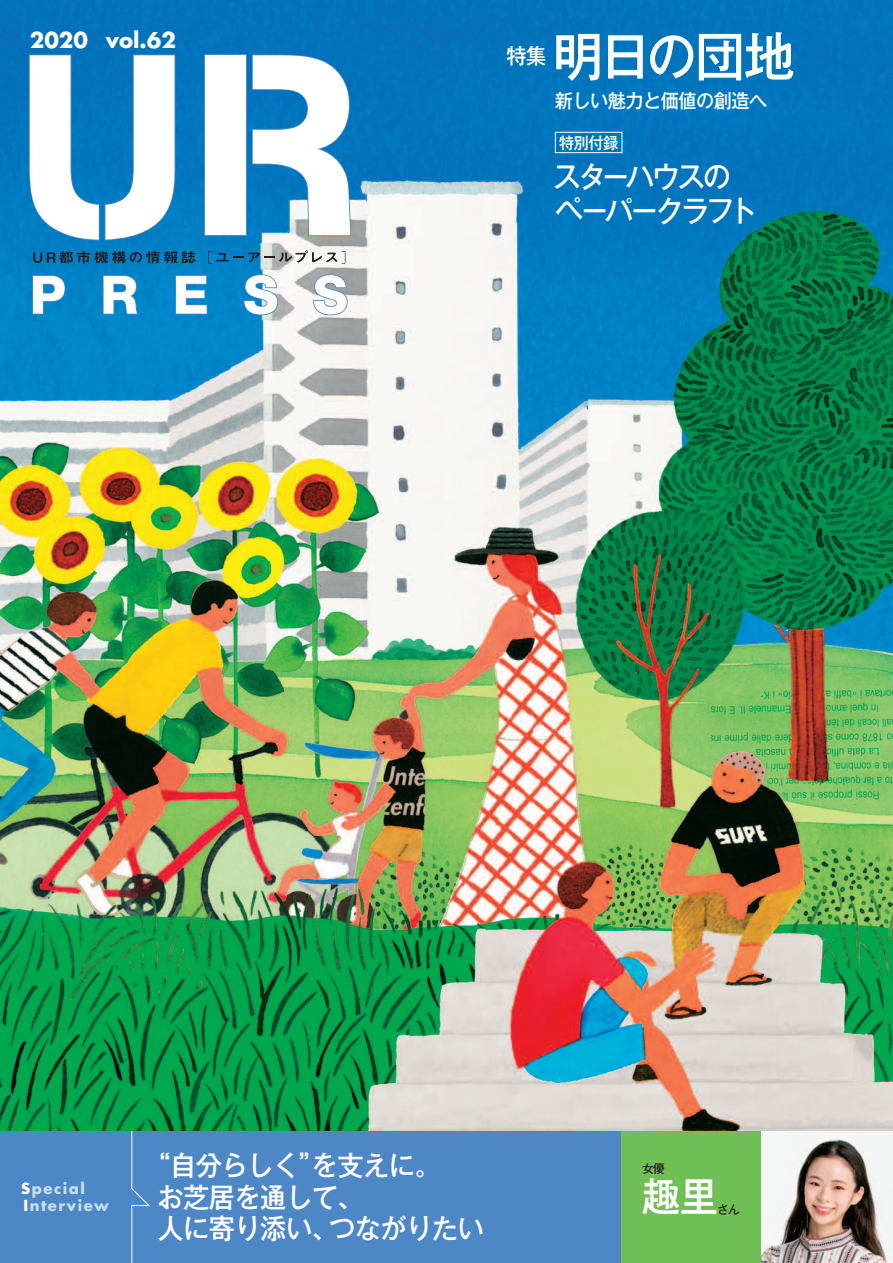
<style>
.page{position:relative;width:893px;height:1263px;background:#fff}
.page>*{position:absolute;margin:0;border:0;box-sizing:border-box;transform-origin:0 0}
.t1{font:500 53.1px "Gothic MB101 Pro";letter-spacing:-.05em;color:#fff;scale:.95 1}
.t2{font:500 40.35px "Gothic MB101 Pro";color:#fff;scale:.95 1}
.t3{font:500 29.7px "Gothic MB101 Pro";letter-spacing:-.095em;color:#fff;scale:.95 1}
.t4{font:500 27.6px "Gothic MB101 Pro";letter-spacing:-.02em;color:#fff;scale:.95 1}
.t5{font:700 21.3px "Futura";color:#fff}
.t6{font:500 21.3px "Gothic MB101 Pro";color:#fff;scale:.95 1}
.t7{font:500 19.2px "Gothic MB101 Pro";letter-spacing:-.03em;color:#fff;scale:.95 1}
.t8{font:500 15.9px "Gothic MB101 Pro";color:#fff;scale:.95 1}
.t9{font:700 14.85px "Futura";letter-spacing:.1em;color:#c7e0f3}
.t10{font:500 11.7px "Gothic MB101 Pro";color:#231f20}
.s1{color:#fff}
</style>
<div class="page">
<img style="left:0;top:0;width:893px;height:1131px">
<div style="left:0;top:1131px;width:621px;height:132px;background:#4d87c6"></div>
<svg style="left:33px;top:251px;width:163px;height:13px;background:#0d5a84"></svg>
<svg style="left:208px;top:250px;width:137px;height:14px"></svg>
<svg style="left:131px;top:1130px;width:20px;height:133px"></svg>
<div style="left:621px;top:1131px;width:140px;height:132px;background:#6fbf54"></div>
<img style="left:761px;top:1131px;width:132px;height:132px">
<div style="left:555px;top:132px;width:67px;height:21px;border:1px solid #fff"></div>
<svg style="left:29px;top:54px;width:147px;height:186px"></svg>
<svg style="left:32px;top:275px;width:33px;height:39px"></svg>
<svg style="left:103px;top:275px;width:36px;height:39px"></svg>
<svg style="left:175px;top:275px;width:33px;height:39px"></svg>
<svg style="left:244px;top:274px;width:34px;height:41px"></svg>
<svg style="left:313px;top:274px;width:35px;height:41px"></svg>
<svg style="left:205px;top:54px;width:42px;height:182px"></svg>
<div style="left:206px;top:55px;width:40px;height:180px;background:#fff"></div>
<svg style="left:252px;top:54px;width:99px;height:182px"></svg>
<p class="t5" style="left:30px;top:26px;width:148px">2020 vol.62</p>
<p class="t6" style="left:507px;top:39px;width:43px">特集</p>
<p class="t1" style="left:553px;top:12px;width:256px">明日の団地</p>
<p class="t7" style="left:555px;top:85px;width:225px">新しい魅力と価値の創造へ</p>
<p class="t8" style="left:559px;top:129px;width:64px">特別付録</p>
<p class="t3" style="left:553px;top:152px;width:189px">スターハウスの</p>
<p class="t3" style="left:555px;top:186px;width:214px">ペーパークラフト</p>
<p class="t9" style="left:21px;top:1178px;width:65px"><span class="s1">S</span>pecial</p>
<p class="t9" style="left:23px;top:1195px;width:87px"><span class="s1">I</span>nterview</p>
<p class="t4" style="left:144px;top:1142px;width:314px">“自分らしく”を支えに。</p>
<p class="t10" style="left:642px;top:1159px;width:24px">女優</p>
<p class="t4" style="left:157px;top:1174px;width:219px">お芝居を通して、</p>
<p class="t4" style="left:157px;top:1206px;width:345px">人に寄り添い、つながりたい</p>
<p class="t2" style="left:642px;top:1163px;width:82px">趣里</p>
<p class="t10" style="left:717px;top:1199px;width:24px">さん</p>
</div>
